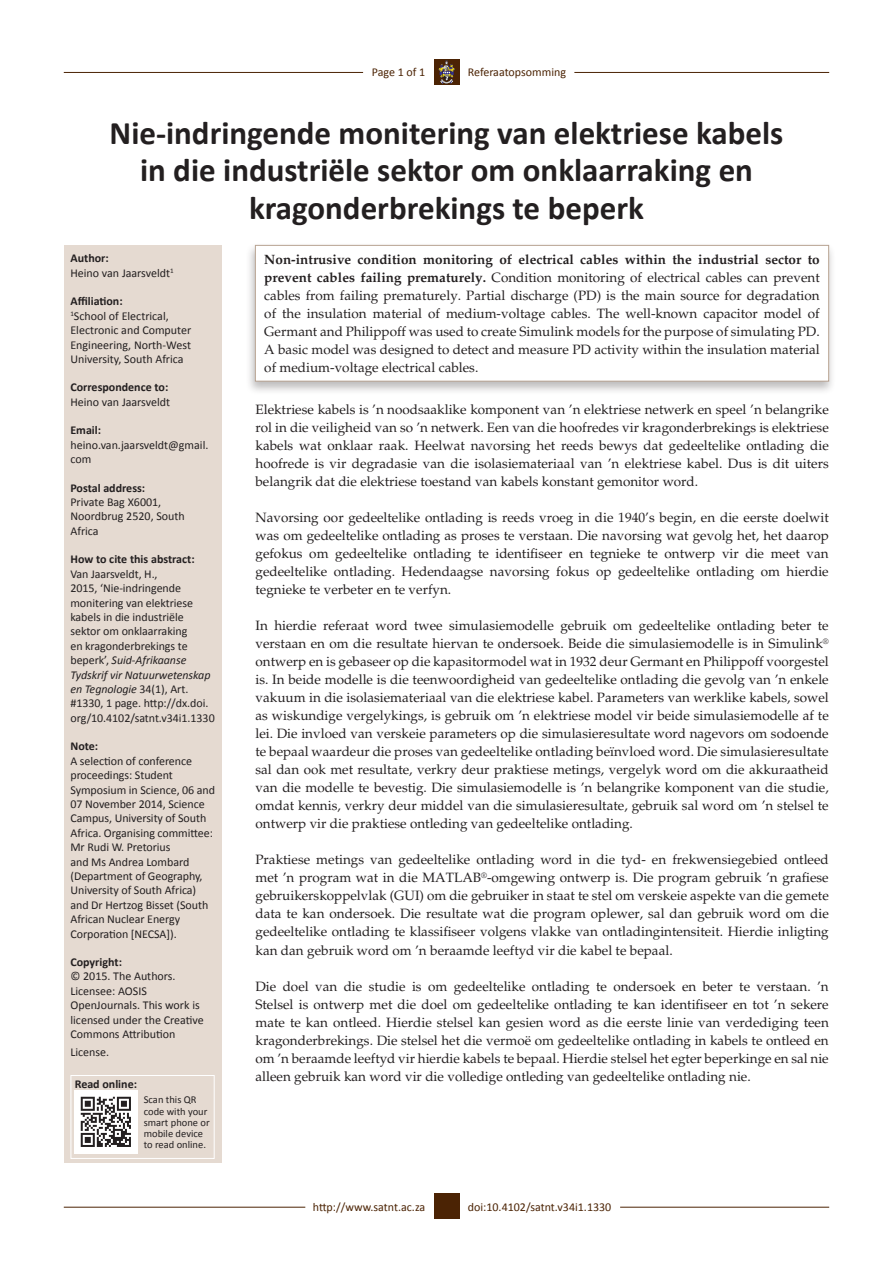
<style>
.page{position:relative;width:893px;height:1263px;background:#fff}
.page>*{position:absolute;margin:0;border:0;box-sizing:border-box;transform-origin:0 0}
.Article_Title{font:700 33px/37.5px "Calibri";color:#231f20;text-align:center}
.Text{font:13.5px/18px "Palatino";color:#231f20;text-align:justify}
.Abstract_Text{font:13.5px/18px "Palatino";color:#231f20;text-align:justify}
.Sidebar_text{font:12px/14.4px "Calibri";letter-spacing:-.005em;color:#231f20}
.Sidebar_head{font:700 12px "Calibri";color:#231f20}
.RRH_Bottom{font:12px "Calibri";color:#4b2304}
.LRH_Bottom{font:12px "Calibri";color:#4b2304}
.RRH{font:12px "Calibri";color:#4b2304}
.LRH{font:12px "Calibri";letter-spacing:-.005em;color:#4b2304}
.Sidebar_text-2{font:10.5px/11.4px "Calibri";color:#231f20}
.s1{font-style:italic}
.s2{font-weight:700}
</style>
<div class="page">
<hr style="left:64px;top:1207px;width:241px;height:1px;background:#4b2304">
<hr style="left:620px;top:1207px;width:209px;height:1px;background:#4b2304">
<div style="left:434px;top:1193px;width:25px;height:26px;background:#4b2304"></div>
<hr style="left:64px;top:72px;width:299px;height:1px;background:#4b2304">
<hr style="left:574px;top:72px;width:255px;height:1px;background:#4b2304">
<div style="left:434px;top:59px;width:25px;height:26px;background:#4b2304"></div>
<svg style="left:439px;top:60px;width:16px;height:24px"></svg>
<div style="left:64px;top:245px;width:158px;height:917px;background:#e5dad1"></div>
<div style="left:71px;top:1075px;width:144px;height:84px;border:1px solid #fff"></div>
<img style="left:75px;top:1090px;width:63px;height:64px">
<div style="left:246px;top:243px;width:590px;height:152px;background:#231f20;opacity:.3"></div>
<div style="left:255px;top:245px;width:574px;height:136px;background:#fff"></div>
<div style="left:255px;top:245px;width:574px;height:137px;border:1px solid #b8a392"></div>
<p class="LRH" style="left:372px;top:65px;width:55px">Page 1 of 1</p>
<p class="RRH" style="left:468px;top:65px;width:100px">Referaatopsomming</p>
<p class="Article_Title" style="left:110px;top:113px;width:675px">Nie-indringende monitering van elektriese kabels in die industriële sektor om onklaarraking en kragonderbrekings te beperk</p>
<p class="Sidebar_head" style="left:70px;top:251px;width:40px">Author:</p>
<p class="Sidebar_text" style="left:70px;top:266px;width:105px">Heino van Jaarsveldt<sup>1</sup></p>
<p class="Sidebar_head" style="left:70px;top:294px;width:54px">Affiliation:</p>
<p class="Sidebar_text" style="left:70px;top:309px;width:122px"><sup>1</sup>School of Electrical,<br>Electronic and Computer<br>Engineering, North-West<br>University, South Africa</p>
<p class="Sidebar_head" style="left:70px;top:380px;width:99px">Correspondence to:</p>
<p class="Sidebar_text" style="left:70px;top:395px;width:101px">Heino van Jaarsveldt</p>
<p class="Sidebar_head" style="left:70px;top:423px;width:32px">Email:</p>
<p class="Sidebar_text" style="left:70px;top:438px;width:140px">heino.van.jaarsveldt@gmail. com</p>
<p class="Sidebar_head" style="left:70px;top:480px;width:76px">Postal address:</p>
<p class="Sidebar_text" style="left:70px;top:495px;width:116px">Private Bag X6001,<br>Noordbrug 2520, South<br>Africa</p>
<p class="Sidebar_head" style="left:70px;top:552px;width:126px">How to cite this abstract:</p>
<p class="Sidebar_text" style="left:70px;top:567px;width:146px">Van Jaarsveldt, H.,<br>2015, ‘Nie-indringende monitering van elektriese kabels in die industriële sektor om onklaarraking<br>en kragonderbrekings te beperk’, <span class="s1">Suid-Afrikaanse<br>Tydskrif vir Natuurwetenskap en Tegnologie</span> 34(1), Art. #1330, 1 page. http://dx.doi. org/10.4102/satnt.v34i1.1330</p>
<p class="Sidebar_head" style="left:70px;top:739px;width:29px">Note:</p>
<p class="Sidebar_text" style="left:70px;top:753px;width:146px">A selection of conference proceedings: Student<br>Symposium in Science, 06 and<br>07 November 2014, Science<br>Campus, University of South<br>Africa. Organising committee:<br>Mr Rudi W. Pretorius<br>and Ms Andrea Lombard (Department of Geography,<br>University of South Africa) and Dr Hertzog Bisset (South<br>African Nuclear Energy<br>Corporation [NECSA]).</p>
<p class="Sidebar_head" style="left:70px;top:954px;width:53px">Copyright:</p>
<p class="Sidebar_text" style="left:70px;top:969px;width:135px">© 2015. The Authors.<br>Licensee: AOSIS<br>OpenJournals. This work is licensed under the Creative<br>Commons Attribution</p>
<p class="Sidebar_text" style="left:70px;top:1045px;width:40px">License.</p>
<p class="Sidebar_head" style="left:75px;top:1077px;width:64px">Read online:</p>
<p class="Sidebar_text-2" style="left:144px;top:1094px;width:67px">Scan this QR code with your smart phone or mobile device to read online.</p>
<p class="Abstract_Text" style="left:264px;top:251px;width:557px"><span class="s2">Non-intrusive condition monitoring of electrical cables within the industrial sector to prevent cables failing prematurely.</span> Condition monitoring of electrical cables can prevent cables from failing prematurely. Partial discharge (PD) is the main source for degradation of the insulation material of medium-voltage cables. The well-known capacitor model of Germant and Philippoff was used to create Simulink models for the purpose of simulating PD.<br>A basic model was designed to detect and measure PD activity within the insulation material of medium-voltage electrical cables.</p>
<p class="Text" style="left:255px;top:401px;width:575px">Elektriese kabels is ’n noodsaaklike komponent van ’n elektriese netwerk en speel ’n belangrike rol in die veiligheid van so ’n netwerk. Een van die hoofredes vir kragonderbrekings is elektriese kabels wat onklaar raak. Heelwat navorsing het reeds bewys dat gedeeltelike ontlading die hoofrede is vir degradasie van die isolasiemateriaal van ’n elektriese kabel. Dus is dit uiters belangrik dat die elektriese toestand van kabels konstant gemonitor word.</p>
<p class="Text" style="left:255px;top:509px;width:575px">Navorsing oor gedeeltelike ontlading is reeds vroeg in die 1940’s begin, en die eerste doelwit was om gedeeltelike ontlading as proses te verstaan. Die navorsing wat gevolg het, het daarop gefokus om gedeeltelike ontlading te identifiseer en tegnieke te ontwerp vir die meet van gedeeltelike ontlading. Hedendaagse navorsing fokus op gedeeltelike ontlading om hierdie tegnieke te verbeter en te verfyn.</p>
<p class="Text" style="left:255px;top:617px;width:575px">In hierdie referaat word twee simulasiemodelle gebruik om gedeeltelike ontlading beter te verstaan en om die resultate hiervan te ondersoek. Beide die simulasiemodelle is in Simulink<sup>® </sup>ontwerp en is gebaseer op die kapasitormodel wat in 1932 deur Germant en Philippoff voorgestel is. In beide modelle is die teenwoordigheid van gedeeltelike ontlading die gevolg van ’n enkele vakuum in die isolasiemateriaal van die elektriese kabel. Parameters van werklike kabels, sowel as wiskundige vergelykings, is gebruik om ’n elektriese model vir beide simulasiemodelle af te lei. Die invloed van verskeie parameters op die simulasieresultate word nagevors om sodoende te bepaal waardeur die proses van gedeeltelike ontlading beïnvloed word. Die simulasieresultate sal dan ook met resultate, verkry deur praktiese metings, vergelyk word om die akkuraatheid van die modelle te bevestig. Die simulasiemodelle is ’n belangrike komponent van die studie, omdat kennis, verkry deur middel van die simulasieresultate, gebruik sal word om ’n stelsel te ontwerp vir die praktiese ontleding van gedeeltelike ontlading.</p>
<p class="Text" style="left:255px;top:851px;width:575px">Praktiese metings van gedeeltelike ontlading word in die tyd- en frekwensiegebied ontleed met ’n program wat in die MATLAB<sup>®</sup>-omgewing ontwerp is. Die program gebruik ’n grafiese gebruikerskoppelvlak (GUI) om die gebruiker in staat te stel om verskeie aspekte van die gemete data te kan ondersoek. Die resultate wat die program oplewer, sal dan gebruik word om die gedeeltelike ontlading te klassifiseer volgens vlakke van ontladingintensiteit. Hierdie inligting kan dan gebruik word om ’n beraamde leeftyd vir die kabel te bepaal.</p>
<p class="Text" style="left:255px;top:977px;width:575px">Die doel van die studie is om gedeeltelike ontlading te ondersoek en beter te verstaan. ’n Stelsel is ontwerp met die doel om gedeeltelike ontlading te kan identifiseer en tot ’n sekere mate te kan ontleed. Hierdie stelsel kan gesien word as die eerste linie van verdediging teen kragonderbrekings. Die stelsel het die vermoë om gedeeltelike ontlading in kabels te ontleed en om ’n beraamde leeftyd vir hierdie kabels te bepaal. Hierdie stelsel het egter beperkinge en sal nie alleen gebruik kan word vir die volledige ontleding van gedeeltelike ontlading nie.</p>
<p class="LRH_Bottom" style="left:313px;top:1199px;width:114px">http://www.satnt.ac.za</p>
<p class="RRH_Bottom" style="left:468px;top:1199px;width:145px">doi:10.4102/satnt.v34i1.1330</p>
</div>
